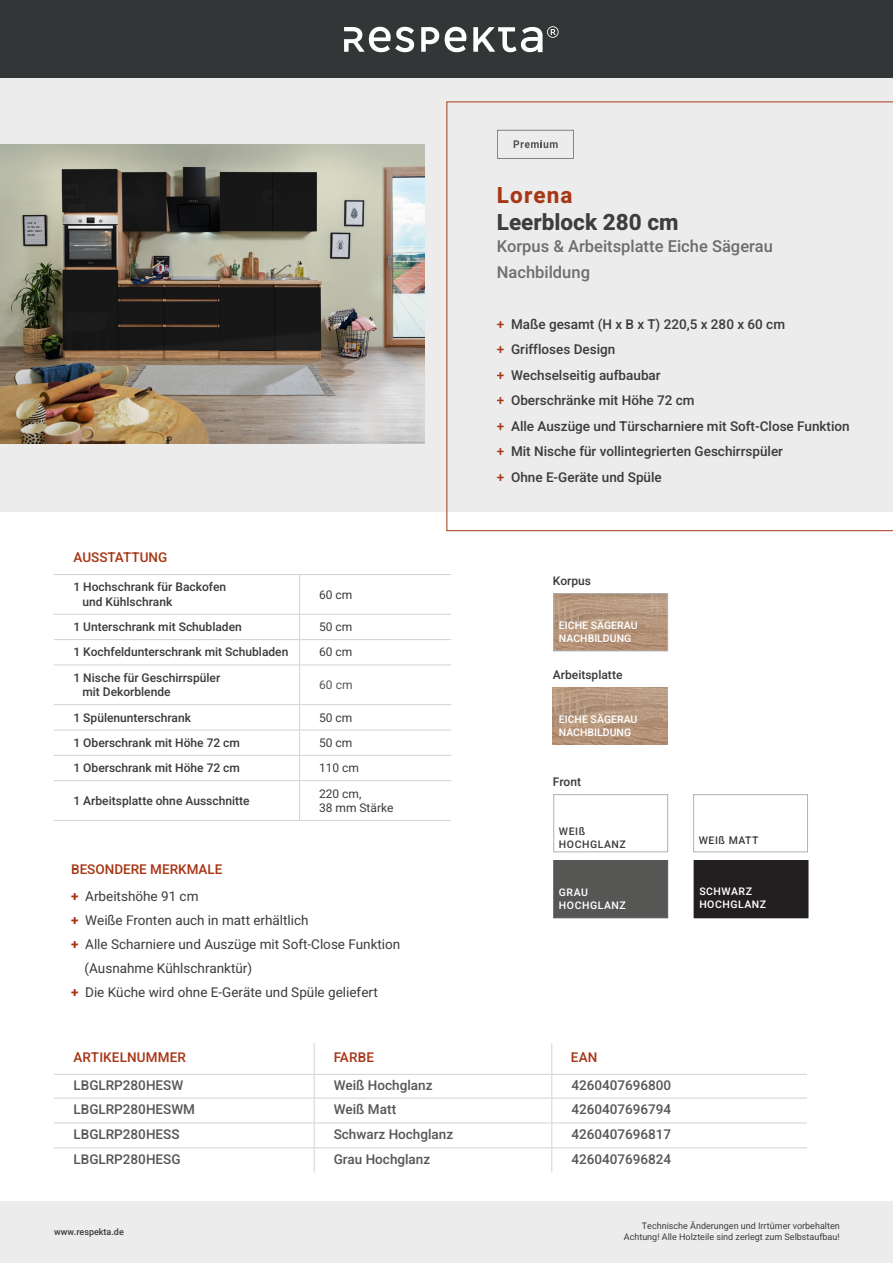
<style>
.page{position:relative;width:893px;height:1263px;background:#fff}
.page>*{position:absolute;margin:0;border:0;box-sizing:border-box;transform-origin:0 0}
.t1{font:22.5px "Heebo";color:#3d3d3b}
.t2{font:22.5px "Heebo";letter-spacing:.05em;color:#a73817}
.t3{font:16.5px "Heebo";color:#6e7070}
.t4{font:13.5px "Heebo";color:#3d3d3b}
.t5{font:13.5px "Heebo";color:#57585a}
.t6{font:13.5px "Heebo";color:#a73817}
.t7{font:12px "Heebo";color:#3d3d3b}
.t8{font:12px "Heebo";color:#57585a}
.t9{font:10.5px "Heebo";color:#fff}
.t10{font:10.5px "Heebo";letter-spacing:.05em;color:#fff}
.t11{font:10.5px "Heebo";letter-spacing:.05em;color:#3d3d3b}
.t12{font:9px "Heebo";color:#3d3d3b}
.s1{color:#a73817}
</style>
<div class="page">
<div style="left:0;top:1px;width:893px;height:511px;background:#ececec"></div>
<svg style="left:446px;top:102px;width:447px;height:429px"></svg>
<img style="left:0;top:145px;width:425px;height:298px">
<div style="left:0;top:1202px;width:893px;height:61px;background:#ececec"></div>
<svg style="left:497px;top:130px;width:77px;height:29px"></svg>
<div style="left:0;top:1px;width:893px;height:77px;background:#333637"></div>
<svg style="left:344px;top:27px;width:70px;height:25px"></svg>
<svg style="left:421px;top:27px;width:18px;height:25px"></svg>
<svg style="left:445px;top:27px;width:21px;height:25px"></svg>
<svg style="left:473px;top:26px;width:86px;height:26px"></svg>
<hr style="left:314px;top:1043px;width:1px;height:31px;background:#d1d2d4">
<hr style="left:551px;top:1043px;width:1px;height:31px;background:#d1d2d4">
<hr style="left:54px;top:1074px;width:260px;height:1px;background:#d1d2d4">
<hr style="left:314px;top:1074px;width:238px;height:1px;background:#d1d2d4">
<hr style="left:552px;top:1074px;width:255px;height:1px;background:#d1d2d4">
<hr style="left:54px;top:1098px;width:260px;height:1px;background:#d1d2d4">
<hr style="left:314px;top:1098px;width:238px;height:1px;background:#d1d2d4">
<hr style="left:552px;top:1098px;width:255px;height:1px;background:#d1d2d4">
<hr style="left:54px;top:1122px;width:260px;height:1px;background:#d1d2d4">
<hr style="left:314px;top:1122px;width:238px;height:1px;background:#d1d2d4">
<hr style="left:552px;top:1122px;width:255px;height:1px;background:#d1d2d4">
<hr style="left:54px;top:1147px;width:260px;height:1px;background:#d1d2d4">
<hr style="left:314px;top:1147px;width:238px;height:1px;background:#d1d2d4">
<svg style="left:314px;top:1075px;width:1px;height:97px"></svg>
<hr style="left:552px;top:1147px;width:255px;height:1px;background:#d1d2d4">
<svg style="left:551px;top:1075px;width:1px;height:97px"></svg>
<div style="left:554px;top:794px;width:114px;height:58px;border:1px solid #b2b2b3"></div>
<div style="left:694px;top:860px;width:114px;height:58px;background:#231f20"></div>
<div style="left:554px;top:860px;width:114px;height:58px;background:#565655"></div>
<div style="left:693px;top:794px;width:115px;height:58px;border:1px solid #b2b2b3"></div>
<img style="left:556px;top:595px;width:110px;height:54px">
<div style="left:554px;top:593px;width:114px;height:58px;border:1px solid #b2b2b3"></div>
<img style="left:553px;top:687px;width:115px;height:57px">
<hr style="left:299px;top:575px;width:1px;height:39px;background:#d1d2d4">
<svg style="left:299px;top:615px;width:1px;height:49px"></svg>
<hr style="left:54px;top:664px;width:246px;height:1px;background:#d1d2d4">
<hr style="left:300px;top:664px;width:151px;height:1px;background:#d1d2d4">
<hr style="left:54px;top:704px;width:246px;height:1px;background:#d1d2d4">
<hr style="left:300px;top:704px;width:151px;height:1px;background:#d1d2d4">
<hr style="left:299px;top:665px;width:1px;height:39px;background:#d1d2d4">
<svg style="left:299px;top:705px;width:1px;height:75px"></svg>
<hr style="left:299px;top:781px;width:1px;height:39px;background:#d1d2d4">
<hr style="left:54px;top:730px;width:246px;height:1px;background:#d1d2d4">
<hr style="left:300px;top:730px;width:151px;height:1px;background:#d1d2d4">
<hr style="left:54px;top:755px;width:246px;height:1px;background:#d1d2d4">
<hr style="left:300px;top:755px;width:151px;height:1px;background:#d1d2d4">
<hr style="left:54px;top:780px;width:246px;height:1px;background:#d1d2d4">
<hr style="left:300px;top:780px;width:151px;height:1px;background:#d1d2d4">
<hr style="left:54px;top:820px;width:246px;height:1px;background:#d1d2d4">
<hr style="left:300px;top:820px;width:151px;height:1px;background:#d1d2d4">
<hr style="left:54px;top:574px;width:246px;height:1px;background:#d1d2d4">
<hr style="left:300px;top:574px;width:151px;height:1px;background:#d1d2d4">
<hr style="left:54px;top:614px;width:246px;height:1px;background:#d1d2d4">
<hr style="left:300px;top:614px;width:151px;height:1px;background:#d1d2d4">
<hr style="left:54px;top:639px;width:246px;height:1px;background:#d1d2d4">
<hr style="left:300px;top:639px;width:151px;height:1px;background:#d1d2d4">
<p class="t6" style="left:74px;top:548px;width:95px">AUSSTATTUNG</p>
<p class="t7" style="left:74px;top:579px;width:154px">1 Hochschrank für Backofen</p>
<p class="t7" style="left:82px;top:593px;width:91px">und Kühlschrank</p>
<p class="t7" style="left:319px;top:586px;width:35px">60 cm</p>
<p class="t7" style="left:74px;top:618px;width:170px">1 Unterschrank mit Schubladen</p>
<p class="t7" style="left:319px;top:618px;width:35px">50 cm</p>
<p class="t7" style="left:74px;top:644px;width:216px">1 Kochfeldunterschrank mit Schubladen</p>
<p class="t7" style="left:319px;top:644px;width:35px">60 cm</p>
<p class="t7" style="left:74px;top:669px;width:148px">1 Nische für Geschirrspüler</p>
<p class="t7" style="left:82px;top:684px;width:90px">mit Dekorblende</p>
<p class="t8" style="left:319px;top:676px;width:35px">60 cm</p>
<p class="t7" style="left:74px;top:709px;width:119px">1 Spülenunterschrank</p>
<p class="t7" style="left:319px;top:709px;width:35px">50 cm</p>
<p class="t7" style="left:74px;top:734px;width:168px">1 Oberschrank mit Höhe 72 cm</p>
<p class="t7" style="left:319px;top:734px;width:35px">50 cm</p>
<p class="t7" style="left:74px;top:760px;width:168px">1 Oberschrank mit Höhe 72 cm</p>
<p class="t7" style="left:319px;top:760px;width:42px">110 cm</p>
<p class="t7" style="left:74px;top:792px;width:178px">1 Arbeitsplatte ohne Ausschnitte</p>
<p class="t7" style="left:319px;top:785px;width:44px">220 cm,</p>
<p class="t7" style="left:319px;top:799px;width:76px">38 mm Stärke</p>
<p class="t6" style="left:71px;top:860px;width:153px">BESONDERE MERKMALE</p>
<p class="t4" style="left:71px;top:887px;width:129px"><span class="s1">+</span> Arbeitshöhe 91 cm</p>
<p class="t4" style="left:71px;top:911px;width:239px"><span class="s1">+</span> Weiße Fronten auch in matt erhältlich</p>
<p class="t4" style="left:71px;top:935px;width:331px"><span class="s1">+</span> Alle Scharniere und Auszüge mit Soft-Close Funktion</p>
<p class="t4" style="left:85px;top:959px;width:169px">(Ausnahme Kühlschranktür)</p>
<p class="t4" style="left:71px;top:983px;width:308px"><span class="s1">+</span> Die Küche wird ohne E-Geräte und Spüle geliefert</p>
<p class="t2" style="left:497px;top:179px;width:77px">Lorena</p>
<p class="t1" style="left:497px;top:206px;width:183px">Leerblock 280 cm</p>
<p class="t3" style="left:497px;top:235px;width:278px">Korpus &amp; Arbeitsplatte Eiche Sägerau</p>
<p class="t3" style="left:497px;top:261px;width:95px">Nachbildung</p>
<p class="t4" style="left:497px;top:315px;width:290px"><span class="s1">+</span> Maße gesamt (H x B x T) 220,5 x 280 x 60 cm</p>
<p class="t4" style="left:497px;top:340px;width:120px"><span class="s1">+</span> Griffloses Design</p>
<p class="t4" style="left:497px;top:366px;width:165px"><span class="s1">+</span> Wechselseitig aufbaubar</p>
<p class="t4" style="left:497px;top:391px;width:199px"><span class="s1">+</span> Oberschränke mit Höhe 72 cm</p>
<p class="t4" style="left:497px;top:417px;width:354px"><span class="s1">+</span> Alle Auszüge und Türscharniere mit Soft-Close Funktion</p>
<p class="t4" style="left:497px;top:442px;width:288px"><span class="s1">+</span> Mit Nische für vollintegrierten Geschirrspüler</p>
<p class="t4" style="left:497px;top:468px;width:167px"><span class="s1">+</span> Ohne E-Geräte und Spüle</p>
<p class="t7" style="left:553px;top:572px;width:40px">Korpus</p>
<p class="t9" style="left:559px;top:618px;width:80px">EICHE SÄGERAU</p>
<p class="t9" style="left:559px;top:631px;width:74px">NACHBILDUNG</p>
<p class="t7" style="left:553px;top:666px;width:71px">Arbeitsplatte</p>
<p class="t9" style="left:559px;top:712px;width:80px">EICHE SÄGERAU</p>
<p class="t9" style="left:559px;top:725px;width:74px">NACHBILDUNG</p>
<p class="t7" style="left:553px;top:773px;width:30px">Front</p>
<p class="t11" style="left:559px;top:824px;width:28px">WEIß</p>
<p class="t11" style="left:559px;top:837px;width:68px">HOCHGLANZ</p>
<p class="t9" style="left:559px;top:885px;width:31px">GRAU</p>
<p class="t10" style="left:559px;top:898px;width:68px">HOCHGLANZ</p>
<p class="t11" style="left:699px;top:833px;width:61px">WEIß MATT</p>
<p class="t10" style="left:699px;top:884px;width:54px">SCHWARZ</p>
<p class="t10" style="left:699px;top:897px;width:68px">HOCHGLANZ</p>
<p class="t6" style="left:74px;top:1047px;width:114px">ARTIKELNUMMER</p>
<p class="t6" style="left:334px;top:1047px;width:42px">FARBE</p>
<p class="t6" style="left:571px;top:1047px;width:28px">EAN</p>
<p class="t5" style="left:74px;top:1076px;width:111px">LBGLRP280HESW</p>
<p class="t5" style="left:334px;top:1076px;width:100px">Weiß Hochglanz</p>
<p class="t5" style="left:571px;top:1076px;width:101px">4260407696800</p>
<p class="t5" style="left:74px;top:1100px;width:123px">LBGLRP280HESWM</p>
<p class="t5" style="left:334px;top:1100px;width:64px">Weiß Matt</p>
<p class="t5" style="left:571px;top:1100px;width:101px">4260407696794</p>
<p class="t5" style="left:74px;top:1125px;width:108px">LBGLRP280HESS</p>
<p class="t5" style="left:334px;top:1125px;width:121px">Schwarz Hochglanz</p>
<p class="t5" style="left:571px;top:1125px;width:101px">4260407696817</p>
<p class="t5" style="left:74px;top:1150px;width:109px">LBGLRP280HESG</p>
<p class="t5" style="left:334px;top:1150px;width:98px">Grau Hochglanz</p>
<p class="t5" style="left:571px;top:1150px;width:101px">4260407696824</p>
<p class="t12" style="left:54px;top:1225px;width:71px">www.respekta.de</p>
<p class="t12" style="left:642px;top:1220px;width:199px">Technische Änderungen und Irrtümer vorbehalten</p>
<p class="t12" style="left:624px;top:1231px;width:217px">Achtung! Alle Holzteile sind zerlegt zum Selbstaufbau!</p>
</div>
